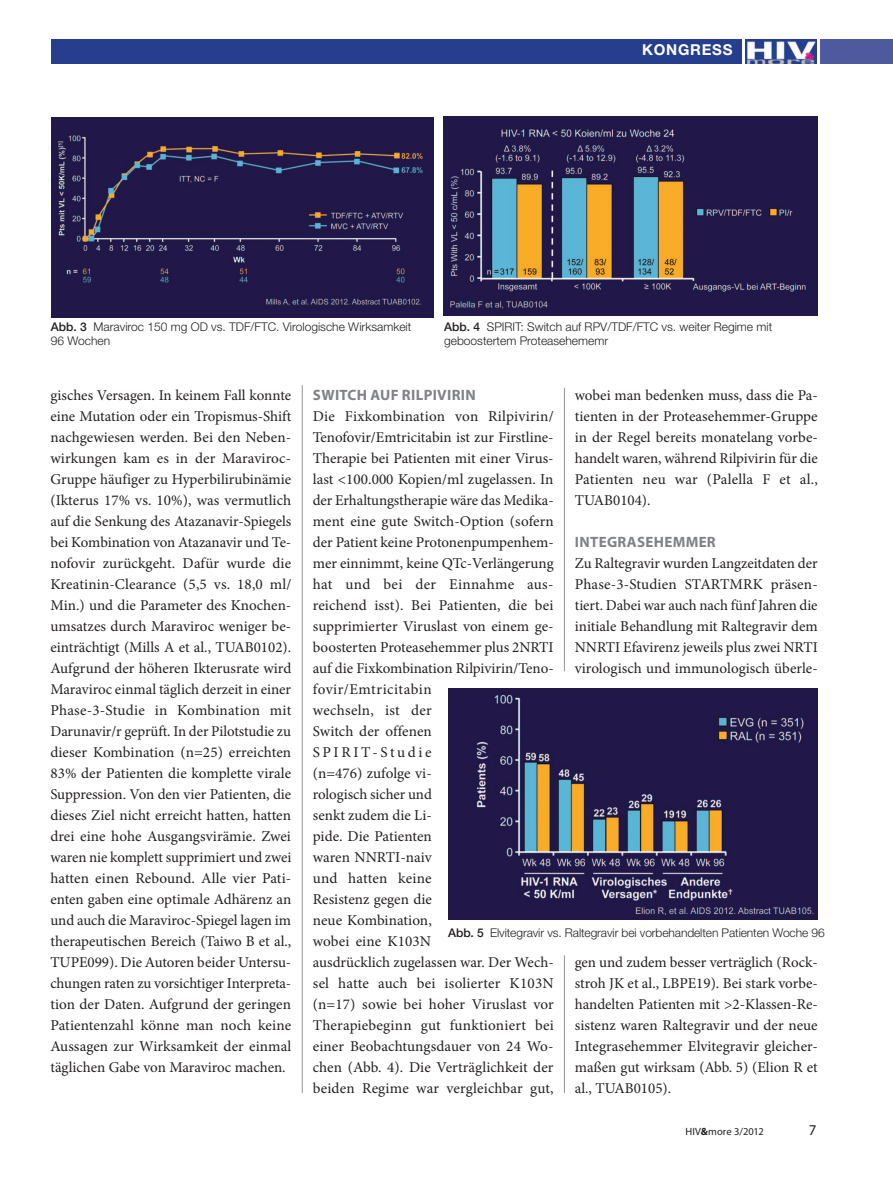
<style>
.page{position:relative;width:893px;height:1191px;background:#fff}
.page>*{position:absolute;margin:0;border:0;box-sizing:border-box;transform-origin:0 0}
.Fliesstext{font:15px/21px "Minion Pro";color:#231f20;text-align:justify}
.Zwischenüberschrift{font:700 15px "Myriad Pro";letter-spacing:.02em;color:#808285}
.t1{font:700 15px "Helvetica Neue";letter-spacing:.05em;color:#fff}
.t2{font:15px "Myriad Pro";color:#231f20}
.BU_Text{font:300 12px/14.4px "Helvetica Neue";color:#231f20}
.t3{font:10.5px "Myriad Pro";letter-spacing:.01em;color:#231f20}
.s1{font-weight:500}
.s2{font-weight:700}
</style>
<div class="page">
<div style="left:821px;top:39px;width:72px;height:25px;background:#4d5a9e"></div>
<div style="left:51px;top:39px;width:690px;height:25px;background:#253f8e"></div>
<img style="left:745px;top:39px;width:71px;height:25px">
<hr style="left:302px;top:385px;width:1px;height:708px;background:#939598">
<hr style="left:564px;top:388px;width:1px;height:283px;background:#939598">
<img style="left:444px;top:116px;width:374px;height:199px">
<img style="left:51px;top:118px;width:383px;height:199px">
<hr style="left:564px;top:955px;width:1px;height:138px;background:#939598">
<img style="left:449px;top:688px;width:369px;height:231px">
<p class="t1" style="left:642px;top:40px;width:92px">KONGRESS</p>
<p class="BU_Text" style="left:51px;top:319px;width:362px"><span class="s1">Abb. 3</span> Maraviroc 150 mg OD vs. TDF/FTC. Virologische Wirksamkeit<br>96 Wochen</p>
<p class="BU_Text" style="left:444px;top:319px;width:330px"><span class="s1">Abb. 4</span> SPIRIT: Switch auf RPV/TDF/FTC vs. weiter Regime mit geboostertem Proteasehememr</p>
<p class="Fliesstext" style="left:50px;top:385px;width:243px">gisches Versagen. In keinem Fall konnte eine Mutation oder ein Tropismus-Shift nachgewiesen werden. Bei den Neben&shy;wirkungen kam es in der Maraviroc-Gruppe häufiger zu Hyperbilirubinämie (Ikterus 17% vs. 10%), was vermutlich auf die Senkung des Atazanavir-Spiegels bei Kombination von Atazanavir und Te&shy;nofovir zurückgeht. Dafür wurde die Kreatinin-Clearance (5,5 vs. 18,0 ml/ Min.) und die Parameter des Knochen&shy;umsatzes durch Maraviroc weniger be&shy;einträchtigt (Mills A et al., TUAB0102).<br>Aufgrund der höheren Ikterusrate wird Maraviroc einmal täglich derzeit in einer Phase-3-Studie in Kombination mit Darunavir/r geprüft. In der Pilotstudie zu dieser Kombination (n=25) erreichten 83% der Patienten die komplette virale Suppression. Von den vier Patienten, die dieses Ziel nicht erreicht hatten, hatten drei eine hohe Ausgangsvirämie. Zwei waren nie komplett supprimiert und zwei hatten einen Rebound. Alle vier Pati&shy;enten gaben eine optimale Adhärenz an und auch die Maraviroc-Spiegel lagen im therapeutischen Bereich (Taiwo B et al., TUPE099). Die Autoren beider Untersu&shy;chungen raten zu vorsichtiger Interpreta&shy;tion der Daten. Aufgrund der geringen Patientenzahl könne man noch keine Aussagen zur Wirksamkeit der einmal täglichen Gabe von Maraviroc machen.</p>
<p class="Zwischenüberschrift" style="left:313px;top:385px;width:164px">SWITCH AUF RILPIVIRIN</p>
<p class="Fliesstext" style="left:575px;top:385px;width:245px">wobei man bedenken muss, dass die Pa&shy;tienten in der Proteasehemmer-Gruppe in der Regel bereits monatelang vorbe&shy;handelt waren, während Rilpivirin für die Patienten neu war (Palella F et al., TUAB0104).</p>
<p class="Zwischenüberschrift" style="left:575px;top:532px;width:142px">INTEGRASEHEMMER</p>
<p class="Fliesstext" style="left:575px;top:553px;width:245px">Zu Raltegravir wurden Langzeitdaten der Phase-3-Studien STARTMRK präsen&shy;tiert. Dabei war auch nach fünf Jahren die initiale Behandlung mit Raltegravir dem NNRTI Efavirenz jeweils plus zwei NRTI virologisch und immunologisch überle-</p>
<p class="Fliesstext" style="left:313px;top:406px;width:242px;text-align:left">Die Fixkombination von Rilpivirin/<br>Tenofovir/Emtricitabin ist zur Firstline-<br>Therapie bei Patienten mit einer Virus&shy;last &lt;100.000 Kopien/ml zugelassen. In der Erhaltungstherapie wäre das Medika&shy;ment eine gute Switch-Option (sofern der Patient keine Protonenpumpenhem&shy;mer einnimmt, keine QTc-Verlängerung hat und bei der Einnahme aus&shy;reichend isst). Bei Patienten, die bei supprimierter Viruslast von einem ge&shy;boosterten Proteasehemmer plus 2NRTI auf die Fixkombination Rilpivirin/Teno&shy;fovir/Emtricitabin<br>wechseln, ist der<br>Switch der offenen<br>SPIRIT-Studie<br>(n=476) zufolge vi-<br>rologisch sicher und<br>senkt zudem die Li-<br>pide. Die Patienten<br>waren NNRTI-naiv<br>und hatten keine<br>Resistenz gegen die<br>neue Kombination,<br>wobei eine K103N<br>ausdrücklich zugelassen war. Der Wech&shy;sel hatte auch bei isolierter K103N (n=17) sowie bei hoher Viruslast vor<br>Therapiebeginn gut funktioniert bei einer Beobachtungsdauer von 24 Wo&shy;chen (Abb. 4). Die Verträglichkeit der beiden Regime war vergleichbar gut,</p>
<p class="BU_Text" style="left:448px;top:925px;width:378px"><span class="s1">Abb. 5</span> Elvitegravir vs. Raltegravir bei vorbehandelten Patienten Woche 96</p>
<p class="Fliesstext" style="left:575px;top:952px;width:245px">gen und zudem besser verträglich (Rock&shy;stroh JK et al., LBPE19). Bei stark vorbe&shy;handelten Patienten mit &gt;2-Klassen-Re&shy;sistenz waren Raltegravir und der neue Integrasehemmer Elvitegravir gleicher&shy;maßen gut wirksam (Abb. 5) (Elion R et al., TUAB0105).</p>
<p class="t3" style="left:685px;top:1125px;width:80px">HIV<span class="s2">&amp;</span>more 3/2012</p>
<p class="t2" style="left:809px;top:1120px;width:9px">7</p>
</div>
